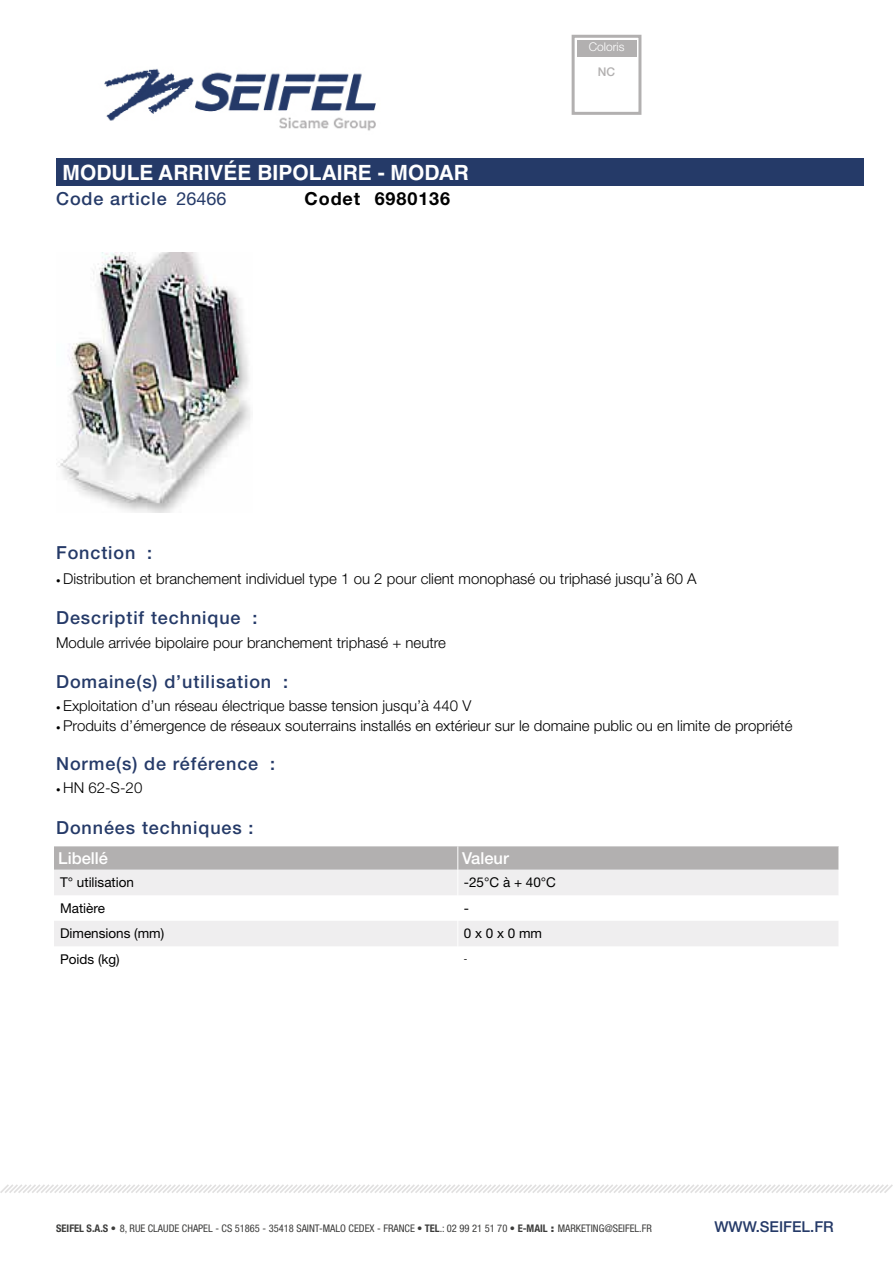
<style>
.page{position:relative;width:893px;height:1263px;background:#fff}
.page>*{position:absolute;margin:0;border:0;box-sizing:border-box;transform-origin:0 0}
.t1{font:700 21px "Helvetica LT Std";color:#fff}
.t2{font:500 18px "Helvetica Neue LT Std";letter-spacing:.05em;color:#253a68}
.t3{font:700 18px "Helvetica Neue LT Std";letter-spacing:.05em;color:#000}
.t4{font:18px "Helvetica Neue LT Std";color:#253a68}
.t5{font:500 16.5px "Helvetica Neue LT Std";color:#fff}
.t6{font:300 15px "Helvetica Neue LT Std";color:#000}
.t7{font:500 15px "Helvetica Neue LT Std";color:#253a68}
.t8{font:13.5px "Helvetica Neue LT Std";color:#000}
.t9{font:300 12px "Helvetica Neue LT Std";color:#fff}
.t10{font:500 12px "Helvetica Neue LT Std";color:#b2b0b0}
.t11{font:condensed 10.5px "Helvetica Neue LT Std";color:#3c3c3b}
.t12{font:9px "Helvetica Neue LT Std";color:#000}
.s1{font-size:9px}
.s2{font-weight:700}
.s3{font-weight:900;font-stretch:normal}
</style>
<div class="page">
<img style="left:104px;top:68px;width:272px;height:63px">
<svg style="left:0;top:1184px;width:893px;height:9px"></svg>
<div style="left:56px;top:158px;width:807px;height:28px;background:#253a68"></div>
<svg style="left:54px;top:846px;width:785px;height:100px"></svg>
<img style="left:56px;top:252px;width:194px;height:261px">
<div style="left:577px;top:40px;width:59px;height:16px;background:#b2b0b0"></div>
<div style="left:572px;top:35px;width:69px;height:80px;border:3px solid #b2b0b0"></div>
<h1 class="t1" style="left:63px;top:160px;width:408px">MODULE ARRIVÉE BIPOLAIRE - MODAR</h1>
<p class="t2" style="left:56px;top:188px;width:112px">Code article</p>
<p class="t4" style="left:176px;top:188px;width:52px">26466</p>
<p class="t3" style="left:305px;top:188px;width:147px">Codet 6980136</p>
<p class="t9" style="left:589px;top:40px;width:37px">Coloris</p>
<p class="t10" style="left:598px;top:64px;width:19px">NC</p>
<p class="t2" style="left:56px;top:542px;width:98px">Fonction :</p>
<p class="t6" style="left:56px;top:569px;width:642px"><span class="s1">•</span> Distribution et branchement individuel type 1 ou 2 pour client monophasé ou triphasé jusqu’à 60 A</p>
<p class="t2" style="left:56px;top:606px;width:203px">Descriptif technique :</p>
<p class="t6" style="left:56px;top:633px;width:391px">Module arrivée bipolaire pour branchement triphasé + neutre</p>
<p class="t2" style="left:56px;top:671px;width:233px">Domaine(s) d’utilisation :</p>
<p class="t6" style="left:56px;top:697px;width:417px"><span class="s1">•</span> Exploitation d’un réseau électrique basse tension jusqu’à 440 V</p>
<p class="t6" style="left:56px;top:716px;width:738px"><span class="s1">•</span> Produits d’émergence de réseaux souterrains installés en extérieur sur le domaine public ou en limite de propriété</p>
<p class="t2" style="left:56px;top:752px;width:220px">Norme(s) de référence :</p>
<p class="t6" style="left:56px;top:778px;width:88px"><span class="s1">•</span> HN 62-S-20</p>
<p class="t2" style="left:56px;top:817px;width:199px">Données techniques :</p>
<p class="t5" style="left:58px;top:848px;width:51px">Libellé</p>
<p class="t5" style="left:462px;top:848px;width:48px">Valeur</p>
<p class="t8" style="left:60px;top:874px;width:76px">T° utilisation</p>
<p class="t8" style="left:464px;top:874px;width:94px">-25°C à + 40°C</p>
<p class="t8" style="left:60px;top:900px;width:47px">Matière</p>
<p class="t8" style="left:464px;top:900px;width:7px">-</p>
<p class="t8" style="left:60px;top:925px;width:106px">Dimensions (mm)</p>
<p class="t8" style="left:464px;top:925px;width:80px">0 x 0 x 0 mm</p>
<p class="t8" style="left:60px;top:951px;width:61px">Poids (kg)</p>
<p class="t12" style="left:464px;top:954px;width:5px">-</p>
<p class="t11" style="left:56px;top:1222px;width:597px"><span class="s2">SEIFEL S.A.S</span> <span class="s3">•</span> 8, RUE CLAUDE CHAPEL - CS 51865 - 35418 SAINT-MALO CEDEX - FRANCE • <span class="s2">TEL</span>.: 02 99 21 51 70 • <span class="s2">E-MAIL</span> <span class="s3">:</span> MARKETING@SEIFEL.FR</p>
<p class="t7" style="left:714px;top:1218px;width:121px">WWW.SEIFEL.FR</p>
</div>
